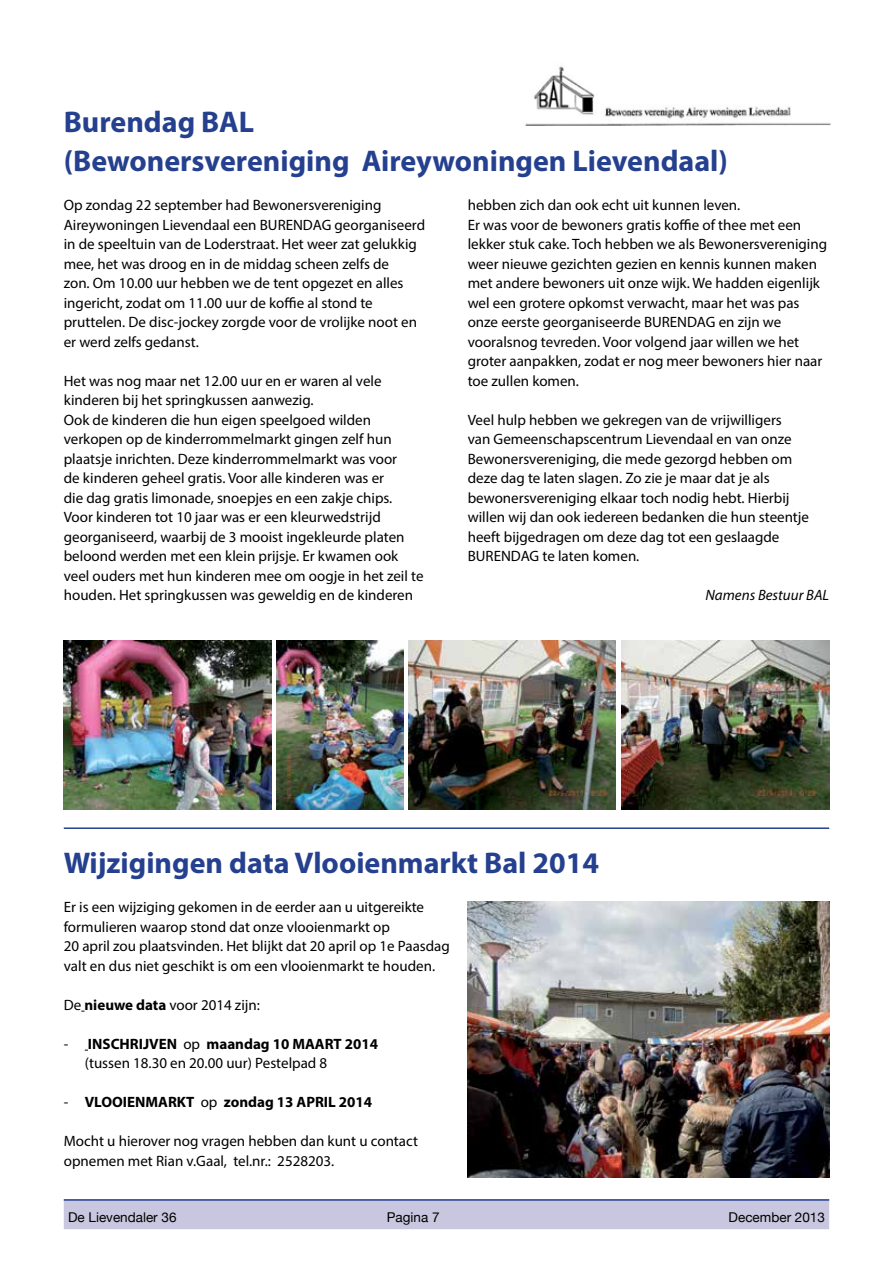
<style>
.page{position:relative;width:893px;height:1263px;background:#fff}
.page>*{position:absolute;margin:0;border:0;box-sizing:border-box;transform-origin:0 0}
.t1{font:700 30px/39px "Myriad Pro";color:#25408f}
.t2{font:15px/19.5px "Myriad Pro";color:#000}
.t3{font:700 15px "Myriad Pro";color:#000}
.t4{font:italic 15px "Myriad Pro";color:#000}
.t5{font:13.5px "Helvetica Neue";color:#000}
.s1{font-weight:700}
.s2{font-weight:400}
</style>
<div class="page">
<div style="left:64px;top:1199px;width:765px;height:30px;background:#c8c7df"></div>
<hr style="left:64px;top:1199px;width:765px;height:2px;background:#25408f">
<hr style="left:64px;top:827px;width:765px;height:2px;background:#25408f">
<img style="left:64px;top:640px;width:207px;height:169px">
<img style="left:409px;top:640px;width:207px;height:169px">
<img style="left:276px;top:640px;width:127px;height:169px">
<img style="left:622px;top:640px;width:207px;height:169px">
<img style="left:468px;top:901px;width:361px;height:277px">
<img style="left:525px;top:66px;width:306px;height:60px">
<h1 class="t1" style="left:64px;top:101px;width:666px">Burendag BAL<br>(Bewonersvereniging Aireywoningen Lievendaal)</h1>
<p class="t2" style="left:64px;top:195px;width:363px">Op zondag 22 september had Bewonersvereniging Aireywoningen Lievendaal een BURENDAG georganiseerd in de speeltuin van de Loderstraat. Het weer zat gelukkig mee, het was droog en in de middag scheen zelfs de<br>zon. Om 10.00 uur hebben we de tent opgezet en alles ingericht, zodat om 11.00 uur de koffie al stond te pruttelen. De disc-jockey zorgde voor de vrolijke noot en er werd zelfs gedanst.</p>
<p class="t2" style="left:64px;top:370px;width:361px">Het was nog maar net 12.00 uur en er waren al vele kinderen bij het springkussen aanwezig.<br>Ook de kinderen die hun eigen speelgoed wilden verkopen op de kinderrommelmarkt gingen zelf hun plaatsje inrichten. Deze kinderrommelmarkt was voor<br>de kinderen geheel gratis. Voor alle kinderen was er<br>die dag gratis limonade, snoepjes en een zakje chips.<br>Voor kinderen tot 10 jaar was er een kleurwedstrijd georganiseerd, waarbij de 3 mooist ingekleurde platen beloond werden met een klein prijsje. Er kwamen ook veel ouders met hun kinderen mee om oogje in het zeil te houden. Het springkussen was geweldig en de kinderen</p>
<p class="t2" style="left:468px;top:195px;width:361px">hebben zich dan ook echt uit kunnen leven.<br>Er was voor de bewoners gratis koffie of thee met een lekker stuk cake. Toch hebben we als Bewonersvereniging weer nieuwe gezichten gezien en kennis kunnen maken met andere bewoners uit onze wijk. We hadden eigenlijk wel een grotere opkomst verwacht, maar het was pas onze eerste georganiseerde BURENDAG en zijn we vooralsnog tevreden. Voor volgend jaar willen we het groter aanpakken, zodat er nog meer bewoners hier naar toe zullen komen.</p>
<p class="t2" style="left:468px;top:409px;width:343px">Veel hulp hebben we gekregen van de vrijwilligers<br>van Gemeenschapscentrum Lievendaal en van onze Bewonersvereniging, die mede gezorgd hebben om deze dag te laten slagen. Zo zie je maar dat je als bewonersvereniging elkaar toch nodig hebt. Hierbij willen wij dan ook iedereen bedanken die hun steentje heeft bijgedragen om deze dag tot een geslaagde BURENDAG te laten komen.</p>
<p class="t4" style="left:705px;top:586px;width:125px">Namens Bestuur BAL</p>
<h1 class="t1" style="left:64px;top:842px;width:537px">Wijzigingen data Vlooienmarkt Bal 2014</h1>
<p class="t2" style="left:64px;top:897px;width:388px">Er is een wijziging gekomen in de eerder aan u uitgereikte formulieren waarop stond dat onze vlooienmarkt op<br>20 april zou plaatsvinden. Het blijkt dat 20 april op 1e Paasdag valt en dus niet geschikt is om een vlooienmarkt te houden.</p>
<p class="t2" style="left:64px;top:994px;width:198px">De <span class="s1">nieuwe data</span> voor 2014 zijn:</p>
<p class="t2" style="left:85px;top:1033px;width:295px;text-indent:-21px">- <span class="s1">INSCHRIJVEN</span> op <span class="s1">maandag 10 MAART 2014 </span>(tussen 18.30 en 20.00 uur) Pestelpad 8</p>
<p class="t3" style="left:64px;top:1092px;width:310px"><span class="s2">-</span> VLOOIENMARKT <span class="s2">op</span> zondag 13 APRIL 2014</p>
<p class="t2" style="left:64px;top:1131px;width:356px">Mocht u hierover nog vragen hebben dan kunt u contact opnemen met Rian v.Gaal, tel.nr.: 2528203.</p>
<p class="t5" style="left:68px;top:1209px;width:110px">De Lievendaler 36</p>
<p class="t5" style="left:387px;top:1209px;width:54px">Pagina 7</p>
<p class="t5" style="left:729px;top:1209px;width:98px">December 2013</p>
</div>
